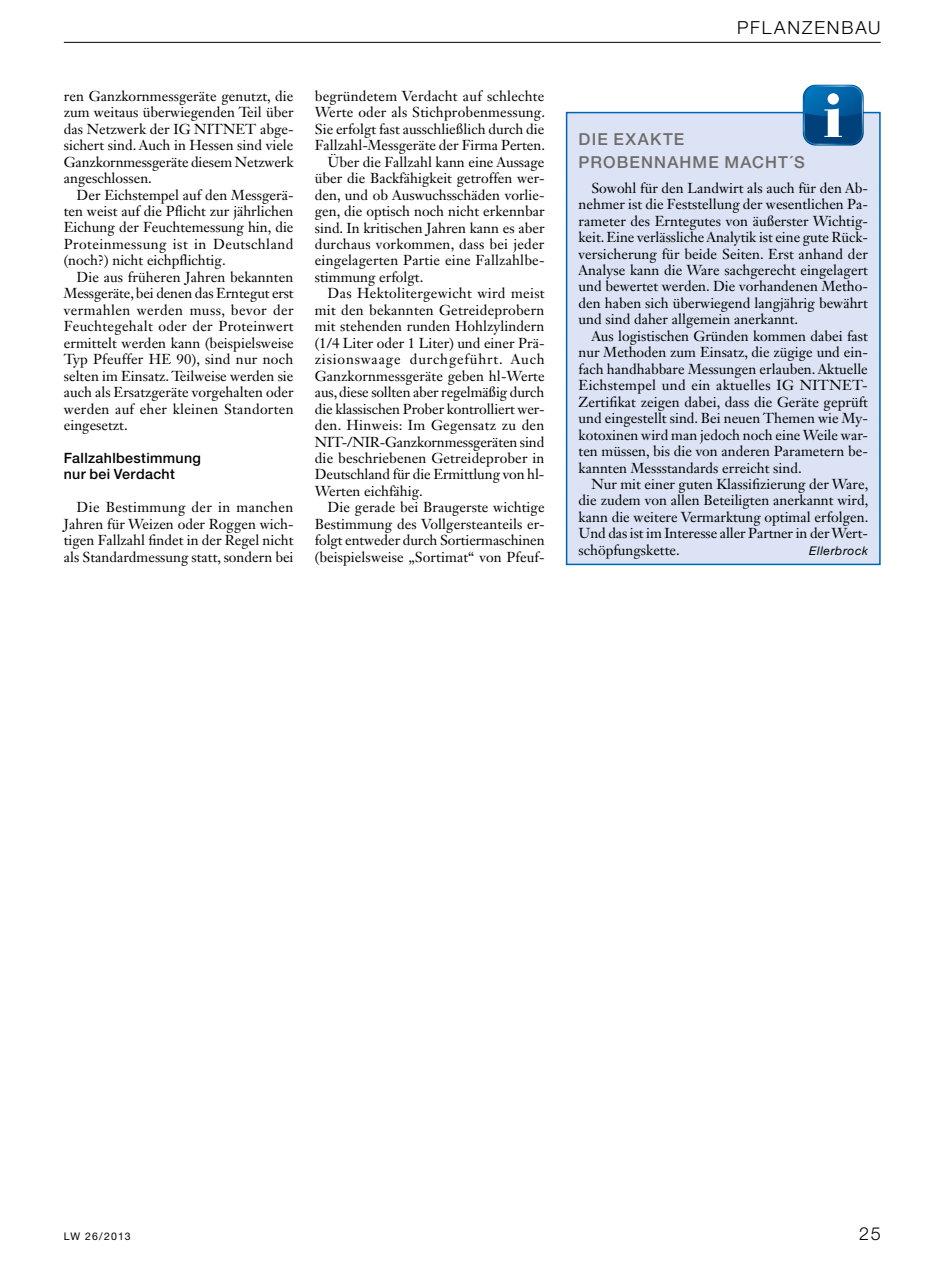
<style>
.page{position:relative;width:936px;height:1263px;background:#fff}
.page>*{position:absolute;margin:0;border:0;box-sizing:border-box;transform-origin:0 0}
.t1{font:300 18px "Helvetica Neue LT Std";letter-spacing:.105em;color:#000}
.t2{font:500 16.5px/22.5px "Helvetica Neue LT Std";letter-spacing:.07em;color:#6f6c6b}
.t3{font:14.25px/16.5px "Janson Text LT Std";color:#000;text-align:justify}
.t4{font:14.25px "Janson Text LT Std";letter-spacing:.02em;color:#000}
.t5{font:500 14.25px/16.5px "Helvetica Neue LT Std";letter-spacing:.025em;color:#000}
.t6{font:14.25px "Janson Text LT Std";letter-spacing:.055em;color:#000}
.t7{font:italic 12px "Helvetica Neue LT Std";letter-spacing:.05em;color:#000}
.t8{font:10.5px "Helvetica Neue LT Std";letter-spacing:.105em;color:#000}
</style>
<div class="page">
<hr style="left:64px;top:42px;width:816px;height:1px;background:#000">
<div style="left:566px;top:112px;width:314px;height:453px;background:#dce3f4;border:2px solid #0063b3"></div>
<svg style="left:802px;top:85px;width:61px;height:61px;background:#2c72a6"></svg>
<p class="t3" style="left:64px;top:87px;width:231px">ren Ganzkornmessgeräte genutzt, die zum weitaus überwiegenden Teil über das Netzwerk der IG NITNET abge&shy;sichert sind. Auch in Hessen sind viele Ganzkornmessgeräte diesem Netzwerk angeschlossen.</p>
<p class="t3" style="left:64px;top:186px;width:231px;text-indent:13px">Der Eichstempel auf den Messgerä&shy;ten weist auf die Pflicht zur jährlichen Eichung der Feuchtemessung hin, die Proteinmessung ist in Deutschland (noch?) nicht eichpflichtig.</p>
<p class="t3" style="left:64px;top:269px;width:231px;text-indent:13px">Die aus früheren Jahren bekannten Messgeräte, bei denen das Erntegut erst vermahlen werden muss, bevor der Feuchtegehalt oder der Proteinwert ermittelt werden kann (beispielsweise Typ Pfeuffer HE 90), sind nur noch selten im Einsatz. Teilweise werden sie auch als Ersatzgeräte vorgehalten oder werden auf eher kleinen Standorten eingesetzt.</p>
<p class="t5" style="left:64px;top:449px;width:139px">Fallzahlbestimmung nur bei Verdacht</p>
<p class="t3" style="left:64px;top:499px;width:231px;text-indent:13px">Die Bestimmung der in manchen Jahren für Weizen oder Roggen wich&shy;tigen Fallzahl findet in der Regel nicht als Standardmessung statt, sondern bei</p>
<p class="t3" style="left:315px;top:88px;width:231px">begründetem Verdacht auf schlechte</p>
<p class="t3" style="left:315px;top:104px;width:232px">Werte oder als Stichprobenmessung.</p>
<p class="t3" style="left:315px;top:120px;width:231px">Sie erfolgt fast ausschließlich durch die</p>
<p class="t3" style="left:315px;top:137px;width:232px">Fallzahl-Messgeräte der Firma Perten.</p>
<p class="t3" style="left:327px;top:153px;width:218px">Über die Fallzahl kann eine Aussage</p>
<p class="t3" style="left:315px;top:170px;width:231px">über die Backfähigkeit getroffen wer-</p>
<p class="t3" style="left:315px;top:186px;width:231px">den, und ob Auswuchsschäden vorlie-</p>
<p class="t3" style="left:315px;top:203px;width:231px">gen, die optisch noch nicht erkennbar</p>
<p class="t3" style="left:315px;top:219px;width:231px">sind. In kritischen Jahren kann es aber</p>
<p class="t3" style="left:315px;top:236px;width:231px">durchaus vorkommen, dass bei jeder</p>
<p class="t3" style="left:315px;top:252px;width:231px">eingelagerten Partie eine Fallzahlbe-</p>
<p class="t3" style="left:315px;top:269px;width:110px">stimmung erfolgt.</p>
<p class="t4" style="left:327px;top:284px;width:218px">Das Hektolitergewicht wird meist</p>
<p class="t3" style="left:315px;top:302px;width:231px">mit den bekannten Getreideprobern</p>
<p class="t3" style="left:315px;top:318px;width:231px">mit stehenden runden Hohlzylindern</p>
<p class="t3" style="left:315px;top:334px;width:231px">(1/4 Liter oder 1 Liter) und einer Prä-</p>
<p class="t6" style="left:315px;top:350px;width:231px">zisionswaage durchgeführt. Auch</p>
<p class="t3" style="left:315px;top:367px;width:231px">Ganzkornmessgeräte geben hl-Werte</p>
<p class="t3" style="left:315px;top:384px;width:231px">aus, diese sollten aber regelmäßig durch</p>
<p class="t3" style="left:315px;top:400px;width:231px">die klassischen Prober kontrolliert wer-</p>
<p class="t4" style="left:315px;top:416px;width:231px">den. Hinweis: Im Gegensatz zu den</p>
<p class="t3" style="left:315px;top:433px;width:231px">NIT-/NIR-Ganzkornmessgeräten sind</p>
<p class="t3" style="left:315px;top:450px;width:231px">die beschriebenen Getreideprober in</p>
<p class="t3" style="left:315px;top:466px;width:231px">Deutschland für die Ermittlung von hl-</p>
<p class="t3" style="left:315px;top:483px;width:109px">Werten eichfähig.</p>
<p class="t3" style="left:327px;top:499px;width:218px">Die gerade bei Braugerste wichtige</p>
<p class="t3" style="left:315px;top:515px;width:231px">Bestimmung des Vollgersteanteils er-</p>
<p class="t3" style="left:315px;top:532px;width:231px">folgt entweder durch Sortiermaschinen</p>
<p class="t3" style="left:315px;top:548px;width:231px">(beispielsweise „Sortimat“ von Pfeuf-</p>
<p class="t1" style="left:737px;top:17px;width:145px">PFLANZENBAU</p>
<p class="t2" style="left:578px;top:128px;width:226px">Die exakte<br>Probennahme macht´s</p>
<p class="t3" style="left:578px;top:179px;width:291px;text-indent:13px">Sowohl für den Landwirt als auch für den Ab&shy;nehmer ist die Feststellung der wesentlichen Pa&shy;rameter des Erntegutes von äußerster Wichtig&shy;keit. Eine verlässliche Analytik ist eine gute Rück&shy;versicherung für beide Seiten. Erst anhand der Analyse kann die Ware sachgerecht eingelagert und bewertet werden. Die vorhandenen Metho&shy;den haben sich überwiegend langjährig bewährt und sind daher allgemein anerkannt.</p>
<p class="t3" style="left:578px;top:328px;width:291px;text-indent:13px">Aus logistischen Gründen kommen dabei fast nur Methoden zum Einsatz, die zügige und ein&shy;fach handhabbare Messungen erlauben. Aktuelle Eichstempel und ein aktuelles IG NITNET-Zertifikat zeigen dabei, dass die Geräte geprüft und eingestellt sind. Bei neuen Themen wie My&shy;kotoxinen wird man jedoch noch eine Weile war&shy;ten müssen, bis die von anderen Parametern be&shy;kannten Messstandards erreicht sind.</p>
<p class="t3" style="left:578px;top:476px;width:291px;text-indent:13px">Nur mit einer guten Klassifizierung der Ware, die zudem von allen Beteiligten anerkannt wird, kann die weitere Vermarktung optimal erfolgen.<br>Und das ist im Interesse aller Partner in der Wert&shy;schöpfungskette.</p>
<p class="t7" style="left:809px;top:543px;width:60px">Ellerbrock</p>
<p class="t8" style="left:64px;top:1230px;width:68px">LW 26/2013</p>
<p class="t1" style="left:859px;top:1222px;width:23px">25</p>
</div>
